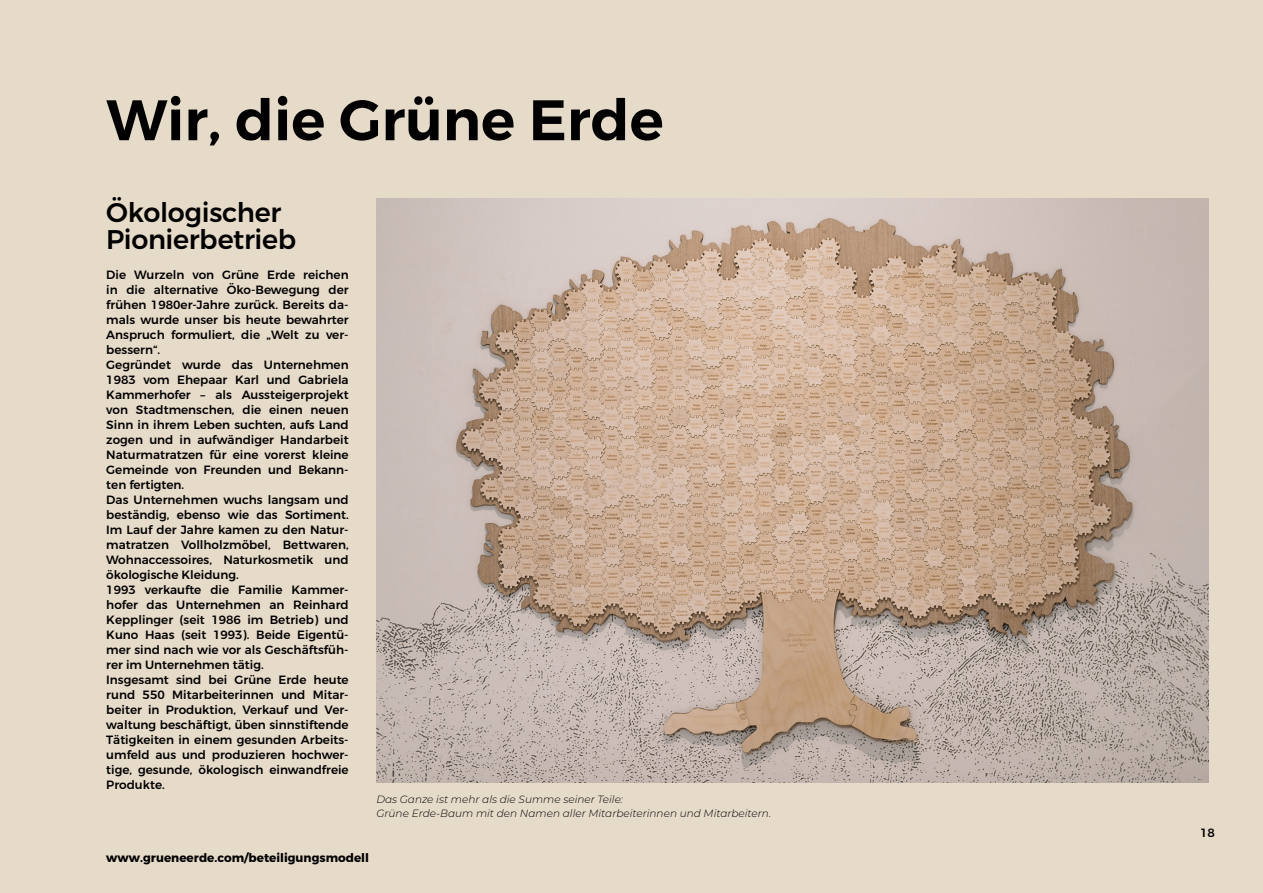
<style>
.page{position:relative;width:1263px;height:893px;background:#e6dac9}
.page>*{position:absolute;margin:0;border:0;box-sizing:border-box;transform-origin:0 0}
.t1{font:600 57px "Montserrat";color:#000}
.t2{font:500 27px/27px "Montserrat";letter-spacing:-.01em;color:#000}
.t3{font:500 12px/15px "Montserrat";color:#000}
.t4{font:700 12px "Montserrat";color:#000}
.t5{font:italic 300 10.5px/13.5px "Montserrat";color:#000}
</style>
<div class="page">
<img style="left:376px;top:198px;width:833px;height:584px">
<h1 class="t1" style="left:106px;top:85px;width:559px">Wir, die Grüne Erde</h1>
<h2 class="t2" style="left:106px;top:199px;width:191px">Ökologischer<br>Pionierbetrieb</h2>
<p class="t3" style="left:106px;top:267px;width:244px">Die Wurzeln von Grüne Erde reichen in die alternative Öko-Bewegung der frühen 1980er-Jahre zurück. Bereits da&shy;mals wurde unser bis heute bewahrter Anspruch formuliert, die „Welt zu ver&shy;bessern“.<br>Gegründet wurde das Unternehmen 1983 vom Ehepaar Karl und Gabriela Kammerhofer – als Aussteigerprojekt von Stadtmenschen, die einen neuen Sinn in ihrem Leben suchten, aufs Land zogen und in aufwändiger Handarbeit Naturmatratzen für eine vorerst kleine Gemeinde von Freunden und Bekann&shy;ten fertigten.<br>Das Unternehmen wuchs langsam und beständig, ebenso wie das Sortiment.<br>Im Lauf der Jahre kamen zu den Natur&shy;matratzen Vollholzmöbel, Bettwaren, Wohnaccessoires, Naturkosmetik und ökologische Kleidung.<br>1993 verkaufte die Familie Kammer&shy;hofer das Unternehmen an Reinhard Kepplinger (seit 1986 im Betrieb) und Kuno Haas (seit 1993). Beide Eigentü&shy;mer sind nach wie vor als Geschäftsfüh&shy;rer im Unternehmen tätig.<br>Insgesamt sind bei Grüne Erde heute rund 550 Mitarbeiterinnen und Mitar&shy;beiter in Produktion, Verkauf und Ver&shy;waltung beschäftigt, üben sinnstiftende Tätigkeiten in einem gesunden Arbeits&shy;umfeld aus und produzieren hochwer&shy;tige, gesunde, ökologisch einwandfreie Produkte.</p>
<p class="t5" style="left:376px;top:792px;width:396px">Das Ganze ist mehr als die Summe seiner Teile:<br>Grüne Erde-Baum mit den Namen aller Mitarbeiterinnen und Mitarbeitern.</p>
<p class="t4" style="left:106px;top:850px;width:264px">www.grueneerde.com/beteiligungsmodell</p>
<p class="t3" style="left:1200px;top:826px;width:16px">18</p>
</div>
